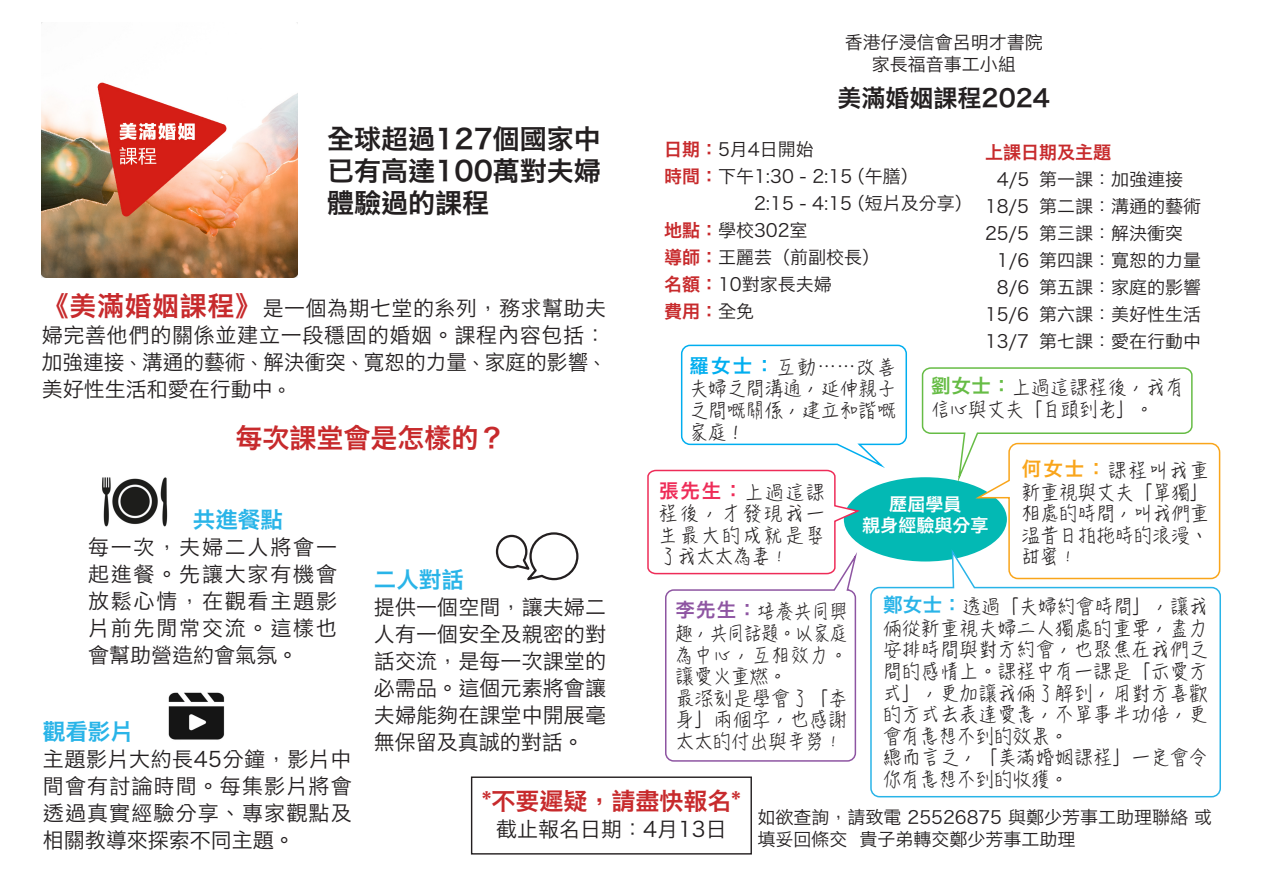
<style>
.page{position:relative;width:1263px;height:893px;background:#fff}
.page>*{position:absolute;margin:0;border:0;box-sizing:border-box;transform-origin:0 0}
.t1{font:27px/32.4px "Hiragino Sans CNS W6";color:#231f20;text-align:justify}
.t2{font:27px "Hiragino Sans CNS W6";color:#c72a2c}
.t3{font:24px "Hiragino Sans CNS W6";color:#c72a2c}
.t4{font:24px "Hiragino Sans CNS W6";color:#231f20}
.t5{font:22.5px "Hiragino Sans CNS W6";color:#29b4e8}
.t6{font:21px/27px "Hiragino Sans CNS W3";letter-spacing:.005em;color:#231f20;text-align:justify}
.t7{font:19.5px "Hiragino Sans CNS W6";color:#00aeef}
.t8{font:19.5px "Hiragino Sans CNS W6";color:#ee2c58}
.t9{font:18px/21.6px "Hanzi Pen TC W3";letter-spacing:.035em;color:#231f20;text-align:justify}
.t10{font:18px/21.6px "Hiragino Sans CNS W3";color:#231f20;text-align:center}
.t11{font:18px/21.6px "Hanzi Pen TC W3";letter-spacing:.035em;color:#231f20;scale:.92 1}
.t12{font:18px/21.6px "Hanzi Pen TC W3";color:#231f20}
.t13{font:18px "Hiragino Sans CNS W6";color:#c72a2c}
.t14{font:18px/21.6px "Hiragino Sans CNS W6";color:#fff;text-align:center}
.s1{font-family:"Hiragino Sans CNS W6";font-size:27px;color:#c72a2c}
.s2{font-size:18px}
.s3{font-family:"Hiragino Sans CNS W6";color:#c72a2c}
.s4{font-family:"Hiragino Sans CNS W3";color:#231f20}
.s5{font-family:"Hanzi Pen TC W3";font-size:18px;color:#231f20}
.s6{font-family:"Adobe Ming Std";font-weight:300;font-size:18px;color:#231f20}
.s7{font-family:"Hiragino Sans CNS W6";font-size:19.5px;color:#66bc45}
.s8{font-family:"Hiragino Sans CNS W6";font-size:19.5px;color:#f9a51b}
.s9{font-family:"Hiragino Sans CNS W6";font-size:19.5px;color:#8e55a2}
.s10{font-family:"Hiragino Sans CNS W6";font-size:19.5px;color:#29b4e8}
</style>
<div class="page">
<div style="left:844px;top:477px;width:163px;height:84px;background:#03b9b4;border-radius:50%"></div>
<div style="left:665px;top:589px;width:191px;height:173px;border:2px solid #8e55a2;border-radius:8px"></div>
<img style="left:42px;top:22px;width:255px;height:256px">
<img style="left:168px;top:692px;width:57px;height:48px">
<img style="left:102px;top:477px;width:66px;height:50px">
<svg style="left:495px;top:532px;width:84px;height:49px"></svg>
<div style="left:471px;top:776px;width:281px;height:78px;border:1px solid #231f20"></div>
<svg style="left:647px;top:344px;width:261px;height:231px"></svg>
<svg style="left:869px;top:546px;width:352px;height:252px"></svg>
<svg style="left:921px;top:367px;width:300px;height:213px"></svg>
<p class="t1" style="left:327px;top:120px;width:275px">全球超過127個國家中已有高達100萬對夫婦體驗過的課程</p>
<p class="t6" style="left:42px;top:293px;width:566px"><span class="s1">《美滿婚姻課程》</span>是一個為期七堂的系列，務求幫助夫婦完善他們的關係並建立一段穩固的婚姻。課程內容包括：加強連接<span class="s2">、</span>溝通的藝術<span class="s2">、</span>解決衝突<span class="s2">、</span>寬恕的力量<span class="s2">、</span>家庭的影響<span class="s2">、</span>美好性生活和愛在行動中<span class="s2">。</span></p>
<p class="t2" style="left:235px;top:416px;width:271px">每次課堂會是怎樣的？</p>
<p class="t10" style="left:845px;top:30px;width:199px">香港仔浸信會呂明才書院家長福音事工小組</p>
<p class="t4" style="left:837px;top:78px;width:214px">美滿婚姻課程2024</p>
<p class="t10" style="left:664px;top:137px;width:151px"><span class="s3">日期：</span>5月4日開始</p>
<p class="t10" style="left:664px;top:164px;width:256px"><span class="s3">時間：</span>下午1:30 - 2:15（午膳）</p>
<p class="t10" style="left:754px;top:191px;width:220px">2:15 - 4:15（短片及分享）</p>
<p class="t10" style="left:664px;top:218px;width:145px"><span class="s3">地點：</span>學校302室</p>
<p class="t10" style="left:664px;top:245px;width:218px"><span class="s3">導師：</span>王麗芸（前副校長）</p>
<p class="t10" style="left:664px;top:272px;width:169px"><span class="s3">名額：</span>10對家長夫婦</p>
<p class="t13" style="left:664px;top:296px;width:91px">費用：<span class="s4">全免</span></p>
<p class="t13" style="left:985px;top:137px;width:127px">上課日期及主題</p>
<p class="t10" style="left:997px;top:167px;width:188px">4/5 第一課：加強連接</p>
<p class="t10" style="left:985px;top:194px;width:217px">18/5 第二課：溝通的藝術</p>
<p class="t10" style="left:985px;top:221px;width:199px">25/5 第三課：解決衝突</p>
<p class="t10" style="left:997px;top:248px;width:206px">1/6 第四課：寬恕的力量</p>
<p class="t10" style="left:997px;top:275px;width:206px">8/6 第五課：家庭的影響</p>
<p class="t10" style="left:985px;top:302px;width:217px">15/6 第六課：美好性生活</p>
<p class="t10" style="left:985px;top:329px;width:217px">13/7 第七課：愛在行動中</p>
<p class="t7" style="left:689px;top:349px;width:208px">羅女士：<span class="s5">互動</span><span class="s6">⋯⋯</span><span class="s5">改善</span></p>
<p class="t9" style="left:689px;top:377px;width:208px">夫婦之間溝通，延伸親子之間嘅關係，建立和諧嘅家庭！</p>
<p class="t12" style="left:931px;top:376px;width:255px"><span class="s7">劉女士：</span>上過這課程後，我有信心與丈夫「白頭到老」。</p>
<p class="t9" style="left:1022px;top:459px;width:188px"><span class="s8">何女士：</span>課程叫我重新重視與丈夫「單獨」相處的時間，叫我們重温昔日拍拖時的浪漫、甜蜜﹗</p>
<p class="t8" style="left:659px;top:474px;width:167px">張先生：<span class="s5">上過這課</span></p>
<p class="t9" style="left:659px;top:502px;width:167px">程後，才發現我一生最大的成就是娶了我太太為妻﹗</p>
<p class="t14" style="left:862px;top:491px;width:128px">歷屆學員<br>親身經驗與分享</p>
<p class="t5" style="left:193px;top:501px;width:91px">共進餐點</p>
<p class="t6" style="left:88px;top:532px;width:250px">每一次，夫婦二人將會一起進餐。先讓大家有機會放鬆心情，在觀看主題影片前先閒常交流。這樣也會幫助營造約會氣氛。</p>
<p class="t5" style="left:374px;top:561px;width:91px">二人對話</p>
<p class="t6" style="left:374px;top:592px;width:234px">提供一個空間，讓夫婦二人有一個安全及親密的對話交流，是每一次課堂的必需品。這個元素將會讓夫婦能夠在課堂中開展毫</p>
<p class="t11" style="left:676px;top:600px;width:188px"><span class="s9">李先生：</span>培養共同興趣，共同話題。以家庭為中心，互相效力。讓愛火重燃。<br>最深刻是學會了「委身」兩個字，也感謝太太的付出與辛勞﹗</p>
<p class="t9" style="left:883px;top:595px;width:326px;text-align:left"><span class="s10">鄭女士：</span>透過「夫婦約會時間」，讓我倆從新重視夫婦二人獨處的重要，盡力安排時間與對方約會，也聚焦在我們之間的感情上。課程中有一課是「示愛方式」，更加讓我倆了解到，用對方喜歡的方式去表達愛意，不單事半功倍，更會有意想不到的效果。<br>總而言之，「美滿婚姻課程」一定會令你有意想不到的收獲。</p>
<p class="t5" style="left:43px;top:713px;width:91px">觀看影片</p>
<p class="t6" style="left:374px;top:727px;width:211px">無保留及真誠的對話。</p>
<p class="t6" style="left:43px;top:744px;width:310px">主題影片大約長45分鐘，影片中間會有討論時間。每集影片將會透過真實經驗分享、專家觀點及相關教導來探索不同主題。</p>
<p class="t3" style="left:482px;top:781px;width:260px">*不要遲疑，請盡快報名*</p>
<p class="t6" style="left:496px;top:814px;width:232px">截止報名日期：4月13日</p>
<p class="t10" style="left:757px;top:805px;width:456px;text-align:left">如欲查詢，請致電 25526875 與鄭少芳事工助理聯絡 或填妥回條交 貴子弟轉交鄭少芳事工助理</p>
</div>
